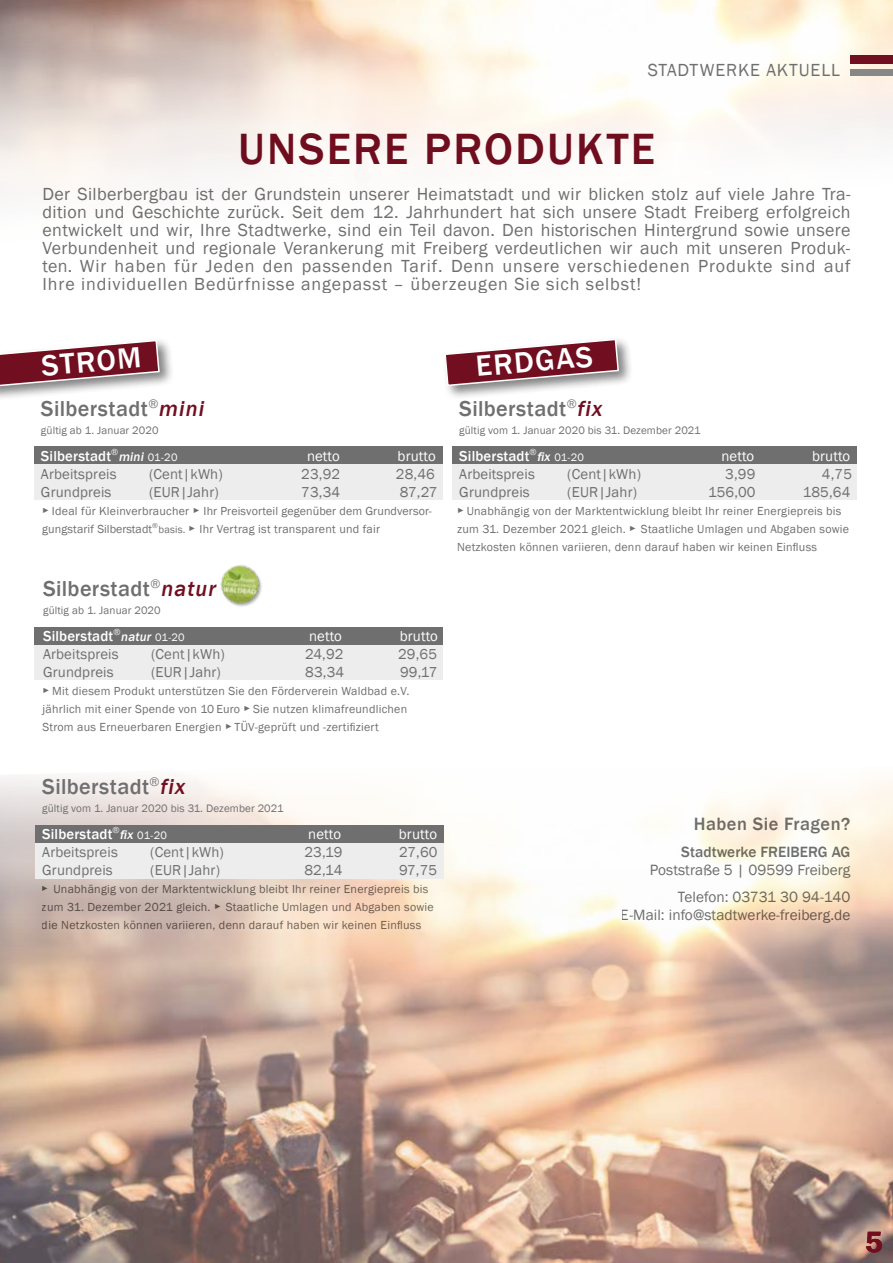
<style>
.page{position:relative;width:893px;height:1263px;background:#fff}
.page>*{position:absolute;margin:0;border:0;box-sizing:border-box;transform-origin:0 0}
.t1{font:500 45px "Franklin Gothic";letter-spacing:.05em;color:#710e20}
.t2{font:500 30px "Franklin Gothic";color:#fff}
.t3{font:600 30px "Franklin Gothic";color:#710e20}
.t4{font:500 22.2px "Franklin Gothic";letter-spacing:.02em;color:#706f6f}
.t5{font:500 18.3px "Franklin Gothic";letter-spacing:.03em;color:#706f6f}
.t6{font:18px/18px "Franklin Gothic";letter-spacing:.05em;color:#706f6f;text-align:justify}
.t7{font:15.3px/27px "Franklin Gothic";letter-spacing:.005em;color:#706f6f;text-align:right}
.t8{font:500 15.3px "Franklin Gothic";letter-spacing:.005em;color:#706f6f}
.t9{font:14.85px "Franklin Gothic";letter-spacing:.01em;color:#706f6f}
.t10{font:500 14.85px "Franklin Gothic";letter-spacing:.01em;color:#fff}
.t11{font:14.85px "Franklin Gothic";letter-spacing:.01em;color:#fff}
.t12{font:12px/18px "Franklin Gothic";letter-spacing:.02em;color:#706f6f}
.t13{font:11.1px "Franklin Gothic";letter-spacing:.01em;color:#706f6f}
.s1{font-style:italic;color:#710e20}
.s2{font-style:italic;font-size:12.9px}
.s3{font-weight:400;font-size:11.1px}
.s4{font-size:7.5px}
.s5{font-size:10.5px}
</style>
<div class="page">
<img style="left:0;top:777px;width:893px;height:486px">
<img style="left:0;top:0;width:893px;height:192px">
<div style="left:850px;top:55px;width:43px;height:9px;background:#710e20"></div>
<div style="left:850px;top:69px;width:43px;height:7px;background:#878787"></div>
<div style="left:35px;top:446px;width:408px;height:17px;background:#706f6f"></div>
<div style="left:35px;top:464px;width:408px;height:17px;background:#ededed"></div>
<div style="left:35px;top:482px;width:408px;height:17px;background:#ededed"></div>
<div style="left:35px;top:627px;width:408px;height:17px;background:#706f6f"></div>
<div style="left:35px;top:645px;width:408px;height:17px;background:#ededed"></div>
<div style="left:35px;top:663px;width:408px;height:17px;background:#ededed"></div>
<div style="left:35px;top:825px;width:408px;height:17px;background:#706f6f"></div>
<div style="left:35px;top:843px;width:408px;height:17px;background:#ededed"></div>
<div style="left:35px;top:861px;width:408px;height:17px;background:#ededed"></div>
<div style="left:452px;top:446px;width:404px;height:17px;background:#706f6f"></div>
<div style="left:452px;top:464px;width:404px;height:17px;background:#ededed"></div>
<div style="left:452px;top:482px;width:404px;height:17px;background:#ededed"></div>
<div style="left:442px;top:336px;width:192px;height:65px;background:#000;opacity:.5"></div>
<svg style="left:443px;top:338px;width:177px;height:49px"></svg>
<div style="left:0;top:337px;width:174px;height:65px;background:#000;opacity:.5"></div>
<svg style="left:0;top:339px;width:161px;height:49px"></svg>
<img style="left:220px;top:565px;width:42px;height:42px">
<h3 class="t6" style="left:648px;top:61px;width:194px">STADTWERKE AKTUELL</h3>
<h1 class="t1" style="left:238px;top:121px;width:418px">UNSERE PRODUKTE</h1>
<p class="t6" style="left:43px;top:185px;width:810px">Der Silberbergbau ist der Grundstein unserer Heimatstadt und wir blicken stolz auf viele Jahre Tra&shy;dition und Geschichte zurück. Seit dem 12. Jahrhundert hat sich unsere Stadt Freiberg erfolgreich entwickelt und wir, Ihre Stadtwerke, sind ein Teil davon. Den historischen Hintergrund sowie unsere Verbundenheit und regionale Verankerung mit Freiberg verdeutlichen wir auch mit unseren Produk&shy;ten. Wir haben für Jeden den passenden Tarif. Denn unsere verschiedenen Produkte sind auf Ihre individuellen Bedürfnisse angepasst – überzeugen Sie sich selbst!</p>
<h2 class="t2" style="left:40px;top:347px;width:101px;rotate:-5deg">STROM</h2>
<h2 class="t2" style="left:474px;top:348px;width:119px;rotate:-5deg">ERDGAS</h2>
<h3 class="t4" style="left:41px;top:394px;width:165px">Silberstadt<sup>®</sup><span class="s1">mini</span></h3>
<p class="t13" style="left:41px;top:423px;width:119px">gültig ab 1. Januar 2020</p>
<p class="t10" style="left:41px;top:446px;width:138px">Silberstadt<sup>®</sup><span class="s2">mini</span> <span class="s3">01-20</span></p>
<p class="t11" style="left:307px;top:446px;width:34px">netto</p>
<p class="t11" style="left:398px;top:446px;width:40px">brutto</p>
<p class="t9" style="left:41px;top:464px;width:77px">Arbeitspreis</p>
<p class="t9" style="left:149px;top:464px;width:75px">(Cent|kWh)</p>
<p class="t9" style="left:301px;top:464px;width:40px">23,92</p>
<p class="t9" style="left:396px;top:464px;width:40px">28,46</p>
<p class="t9" style="left:41px;top:482px;width:72px">Grundpreis</p>
<p class="t9" style="left:149px;top:482px;width:71px">(EUR|Jahr)</p>
<p class="t9" style="left:301px;top:482px;width:40px">73,34</p>
<p class="t9" style="left:400px;top:482px;width:39px">87,27</p>
<p class="t12" style="left:42px;top:502px;width:391px"><span class="s4">►</span> Ideal für Kleinverbraucher <span class="s4">►</span> Ihr Preisvorteil gegenüber dem Grundversor&shy;gungstarif Silberstadt<sup>®</sup><span class="s5">basis.</span> <span class="s4">►</span> Ihr Vertrag ist transparent und fair</p>
<h3 class="t4" style="left:43px;top:574px;width:175px">Silberstadt<sup>®</sup><span class="s1">natur</span></h3>
<p class="t13" style="left:43px;top:603px;width:119px">gültig ab 1. Januar 2020</p>
<p class="t10" style="left:43px;top:626px;width:143px">Silberstadt<sup>®</sup><span class="s2">natur</span> <span class="s3">01-20</span></p>
<p class="t11" style="left:309px;top:626px;width:34px">netto</p>
<p class="t11" style="left:400px;top:626px;width:40px">brutto</p>
<p class="t9" style="left:43px;top:644px;width:77px">Arbeitspreis</p>
<p class="t9" style="left:151px;top:644px;width:75px">(Cent|kWh)</p>
<p class="t9" style="left:305px;top:644px;width:40px">24,92</p>
<p class="t9" style="left:398px;top:644px;width:40px">29,65</p>
<p class="t9" style="left:43px;top:662px;width:72px">Grundpreis</p>
<p class="t9" style="left:151px;top:662px;width:71px">(EUR|Jahr)</p>
<p class="t9" style="left:305px;top:662px;width:40px">83,34</p>
<p class="t9" style="left:400px;top:662px;width:39px">99,17</p>
<p class="t12" style="left:43px;top:682px;width:368px"><span class="s4">►</span> Mit diesem Produkt unterstützen Sie den Förderverein Waldbad e.V. jährlich mit einer Spende von 10 Euro <span class="s4">►</span> Sie nutzen klimafreundlichen<br>Strom aus Erneuerbaren Energien <span class="s4">►</span> TÜV-geprüft und -zertifiziert</p>
<h3 class="t4" style="left:42px;top:772px;width:145px">Silberstadt<sup>®</sup><span class="s1">fix</span></h3>
<p class="t13" style="left:42px;top:801px;width:243px">gültig vom 1. Januar 2020 bis 31. Dezember 2021</p>
<p class="t10" style="left:42px;top:824px;width:126px">Silberstadt<sup>®</sup><span class="s2">fix</span> <span class="s3">01-20</span></p>
<p class="t11" style="left:308px;top:824px;width:34px">netto</p>
<p class="t11" style="left:399px;top:824px;width:40px">brutto</p>
<p class="t9" style="left:42px;top:842px;width:77px">Arbeitspreis</p>
<p class="t9" style="left:150px;top:842px;width:75px">(Cent|kWh)</p>
<p class="t9" style="left:304px;top:842px;width:40px">23,19</p>
<p class="t9" style="left:399px;top:842px;width:40px">27,60</p>
<p class="t9" style="left:42px;top:860px;width:72px">Grundpreis</p>
<p class="t9" style="left:150px;top:860px;width:71px">(EUR|Jahr)</p>
<p class="t9" style="left:304px;top:860px;width:39px">82,14</p>
<p class="t9" style="left:399px;top:860px;width:40px">97,75</p>
<p class="t12" style="left:42px;top:880px;width:393px"><span class="s4">►</span> Unabhängig von der Marktentwicklung bleibt Ihr reiner Energiepreis bis zum 31. Dezember 2021 gleich. <span class="s4">►</span> Staatliche Umlagen und Abgaben sowie die Netzkosten können variieren, denn darauf haben wir keinen Einfluss</p>
<h3 class="t4" style="left:459px;top:394px;width:145px">Silberstadt<sup>®</sup><span class="s1">fix</span></h3>
<p class="t13" style="left:459px;top:423px;width:243px">gültig vom 1. Januar 2020 bis 31. Dezember 2021</p>
<p class="t10" style="left:459px;top:446px;width:126px">Silberstadt<sup>®</sup><span class="s2">fix</span> <span class="s3">01-20</span></p>
<p class="t11" style="left:721px;top:446px;width:34px">netto</p>
<p class="t11" style="left:812px;top:446px;width:40px">brutto</p>
<p class="t9" style="left:459px;top:464px;width:77px">Arbeitspreis</p>
<p class="t9" style="left:567px;top:464px;width:75px">(Cent|kWh)</p>
<p class="t9" style="left:725px;top:464px;width:32px">3,99</p>
<p class="t9" style="left:822px;top:464px;width:32px">4,75</p>
<p class="t9" style="left:459px;top:482px;width:72px">Grundpreis</p>
<p class="t9" style="left:567px;top:482px;width:71px">(EUR|Jahr)</p>
<p class="t9" style="left:708px;top:482px;width:49px">156,00</p>
<p class="t9" style="left:803px;top:482px;width:49px">185,64</p>
<p class="t12" style="left:457px;top:502px;width:393px"><span class="s4">►</span> Unabhängig von der Marktentwicklung bleibt Ihr reiner Energiepreis bis zum 31. Dezember 2021 gleich. <span class="s4">►</span> Staatliche Umlagen und Abgaben sowie<br>Netzkosten können variieren, denn darauf haben wir keinen Einfluss</p>
<h3 class="t5" style="left:694px;top:812px;width:158px">Haben Sie Fragen?</h3>
<p class="t8" style="left:681px;top:842px;width:171px">Stadtwerke FREIBERG AG</p>
<p class="t7" style="left:650px;top:856px;width:202px">Poststraße 5 | 09599 Freiberg<br>Telefon: 03731 30 94-140</p>
<p class="t7" style="left:621px;top:901px;width:231px">E-Mail: info@stadtwerke-freiberg.de</p>
<h2 class="t3" style="left:865px;top:1223px;width:19px">5</h2>
</div>
